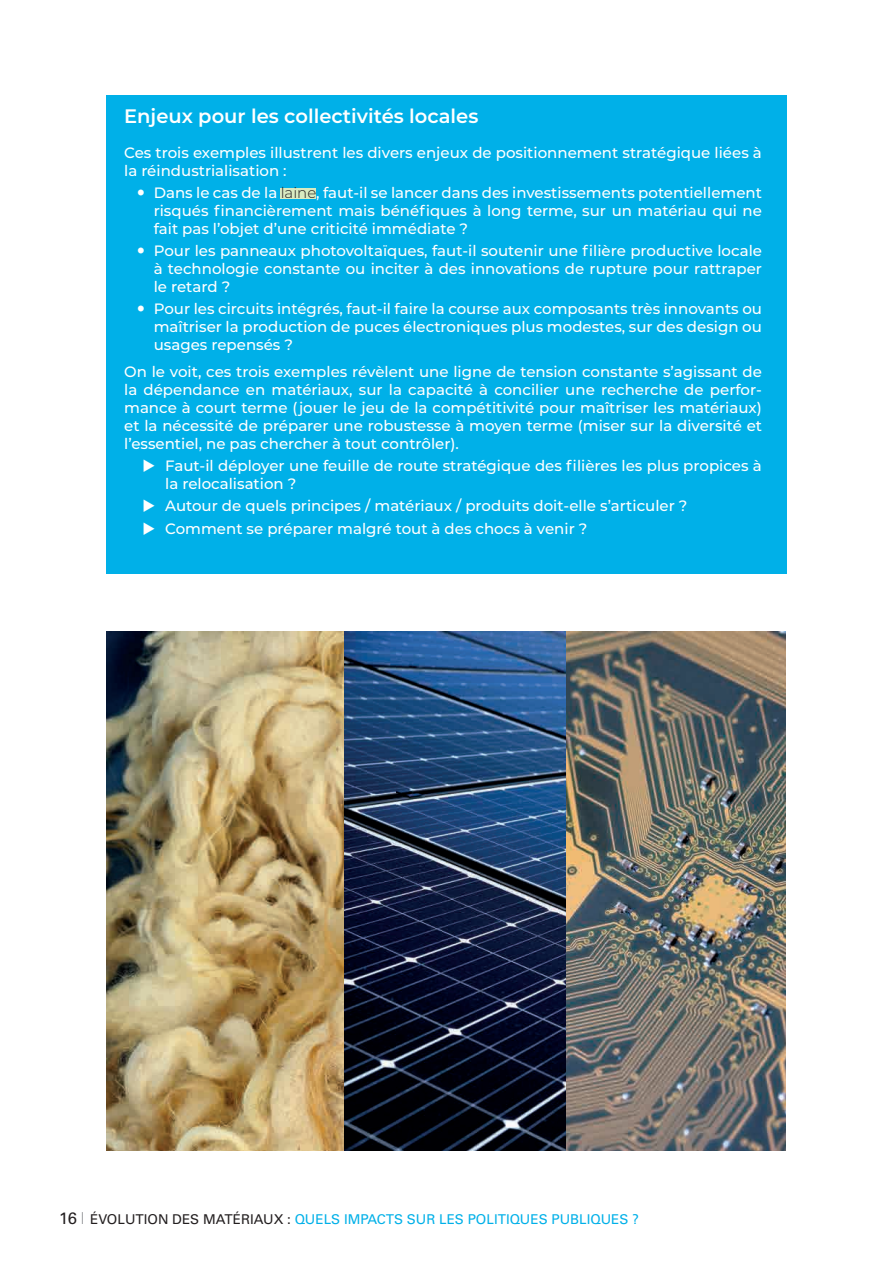
<style>
.page{position:relative;width:893px;height:1263px;background:#fff}
.page>*{position:absolute;margin:0;border:0;box-sizing:border-box;transform-origin:0 0}
.t1{font:600 19.5px "Montserrat";color:#fff}
.t2{font:500 15px/18px "Montserrat";color:#fff;text-align:justify}
.t3{font:13.5px "Univers LT Std";color:#00b0e8}
.s1{font-weight:300;color:#231f20}
.s2{font-size:16.5px;color:#231f20}
.s3{font-weight:300;font-stretch:condensed;font-size:16.5px;color:#939598}
.s4{color:#231f20}
</style>
<div class="page">
<div style="left:106px;top:96px;width:681px;height:478px;background:#00b0e8"></div>
<img style="left:106px;top:631px;width:442px;height:519px">
<img style="left:548px;top:631px;width:238px;height:519px">
<div style="left:281px;top:188px;width:35px;height:11px;background:#d9eac1"></div>
<h1 class="t1" style="left:124px;top:102px;width:356px">Enjeux pour les collectivités locales</h1>
<p class="t2" style="left:124px;top:143px;width:639px">Ces trois exemples illustrent les divers enjeux de positionnement stratégique liées à la réindustrialisation :</p>
<p class="t2" style="left:154px;top:183px;width:610px">Dans le cas de la <span class="s1">laine</span>, faut-il se lancer dans des investissements potentiellement risqués financièrement mais bénéfiques à long terme, sur un matériau qui ne fait pas l’objet d’une criticité immédiate ?</p>
<p class="t2" style="left:154px;top:241px;width:610px">Pour les panneaux photovoltaïques, faut-il soutenir une filière productive locale à technologie constante ou inciter à des innovations de rupture pour rattraper le retard ?</p>
<p class="t2" style="left:154px;top:300px;width:610px">Pour les circuits intégrés, faut-il faire la course aux composants très innovants ou maîtriser la production de puces électroniques plus modestes, sur des design ou usages repensés ?</p>
<p class="t2" style="left:124px;top:362px;width:639px">On le voit, ces trois exemples révèlent une ligne de tension constante s’agissant de la dépendance en matériaux, sur la capacité à concilier une recherche de perfor&shy;mance à court terme (jouer le jeu de la compétitivité pour maîtriser les matériaux) et la nécessité de préparer une robustesse à moyen terme (miser sur la diversité et l’essentiel, ne pas chercher à tout contrôler).</p>
<p class="t2" style="left:165px;top:456px;width:598px">Faut-il déployer une feuille de route stratégique des filières les plus propices à la relocalisation ?</p>
<p class="t2" style="left:165px;top:494px;width:524px;line-height:22.2px">Autour de quels principes / matériaux / produits doit-elle s’articuler ?<br>Comment se préparer malgré tout à des chocs à venir ?</p>
<p class="t3" style="left:59px;top:1211px;width:581px"><span class="s2">16</span> <span class="s3">l</span> <span class="s4">ÉVOLUTION DES MATÉRIAUX :</span> QUELS IMPACTS SUR LES POLITIQUES PUBLIQUES ?</p>
</div>
